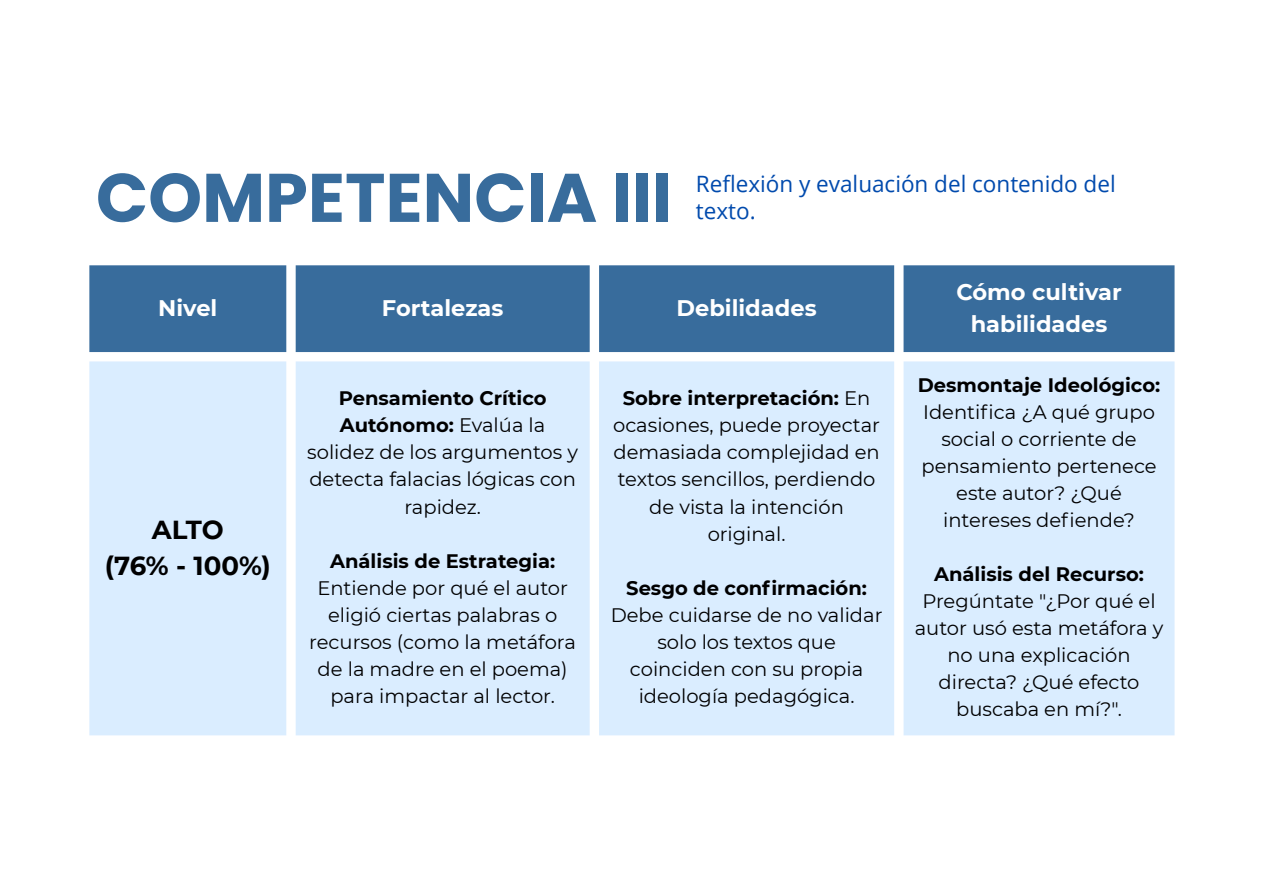
<style>
.page{position:relative;width:1264px;height:894px;background:#fff}
.page>*{position:absolute;margin:0;border:0;box-sizing:border-box;transform-origin:0 0}
.t1{font:700 68.55px "Poppins";color:#386c9c}
.t2{font:700 25.95px/36px "Montserrat";letter-spacing:-.005em;color:#000;text-align:center}
.t3{font:700 22.5px/31.5px "Montserrat";color:#fff;text-align:center}
.t4{font:22.5px "Open Sans";color:#004aad}
.t5{font:19.5px/27px "Montserrat";color:#000;text-align:center}
.t6{font:700 19.5px "Montserrat";color:#000}
.s1{font-weight:700}
</style>
<div class="page">
<div style="left:89px;top:265px;width:1085px;height:87px;background:#386c9c"></div>
<div style="left:89px;top:361px;width:1085px;height:374px;background:#daedff"></div>
<h1 class="t1" style="left:96px;top:150px;width:578px">COMPETENCIA III</h1>
<p class="t4" style="left:696px;top:168px;width:421px">Reflexión y evaluación del contenido del</p>
<p class="t4" style="left:696px;top:195px;width:61px">texto.</p>
<p class="t3" style="left:158px;top:292px;width:61px">Nivel</p>
<p class="t3" style="left:382px;top:292px;width:123px">Fortalezas</p>
<p class="t3" style="left:676px;top:292px;width:141px">Debilidades</p>
<h2 class="t2" style="left:105px;top:512px;width:167px">ALTO<br>(76% - 100%)</h2>
<p class="t5" style="left:307px;top:385px;width:272px"><span class="s1">Pensamiento Crítico<br>Autónomo:</span> Evalúa la solidez de los argumentos y detecta falacias lógicas con rapidez.</p>
<p class="t6" style="left:330px;top:548px;width:226px">Análisis de Estrategia:</p>
<p class="t5" style="left:309px;top:574px;width:268px">Entiende por qué el autor eligió ciertas palabras o recursos (como la metáfora de la madre en el poema) para impactar al lector.</p>
<p class="t5" style="left:613px;top:385px;width:268px"><span class="s1">Sobre interpretación:</span> En ocasiones, puede proyectar demasiada complejidad en textos sencillos, perdiendo de vista la intención original.</p>
<p class="t6" style="left:626px;top:575px;width:242px">Sesgo de confirmación:</p>
<p class="t5" style="left:610px;top:601px;width:273px">Debe cuidarse de no validar solo los textos que coinciden con su propia ideología pedagógica.</p>
<p class="t3" style="left:956px;top:276px;width:167px">Cómo cultivar habilidades</p>
<p class="t6" style="left:917px;top:373px;width:244px">Desmontaje Ideológico:</p>
<p class="t5" style="left:921px;top:398px;width:237px">Identifica ¿A qué grupo social o corriente de pensamiento pertenece este autor? ¿Qué intereses defiende?</p>
<p class="t6" style="left:934px;top:562px;width:211px">Análisis del Recurso:</p>
<p class="t5" style="left:914px;top:587px;width:250px">Pregúntate "¿Por qué el autor usó esta metáfora y no una explicación directa? ¿Qué efecto buscaba en mí?".</p>
</div>
